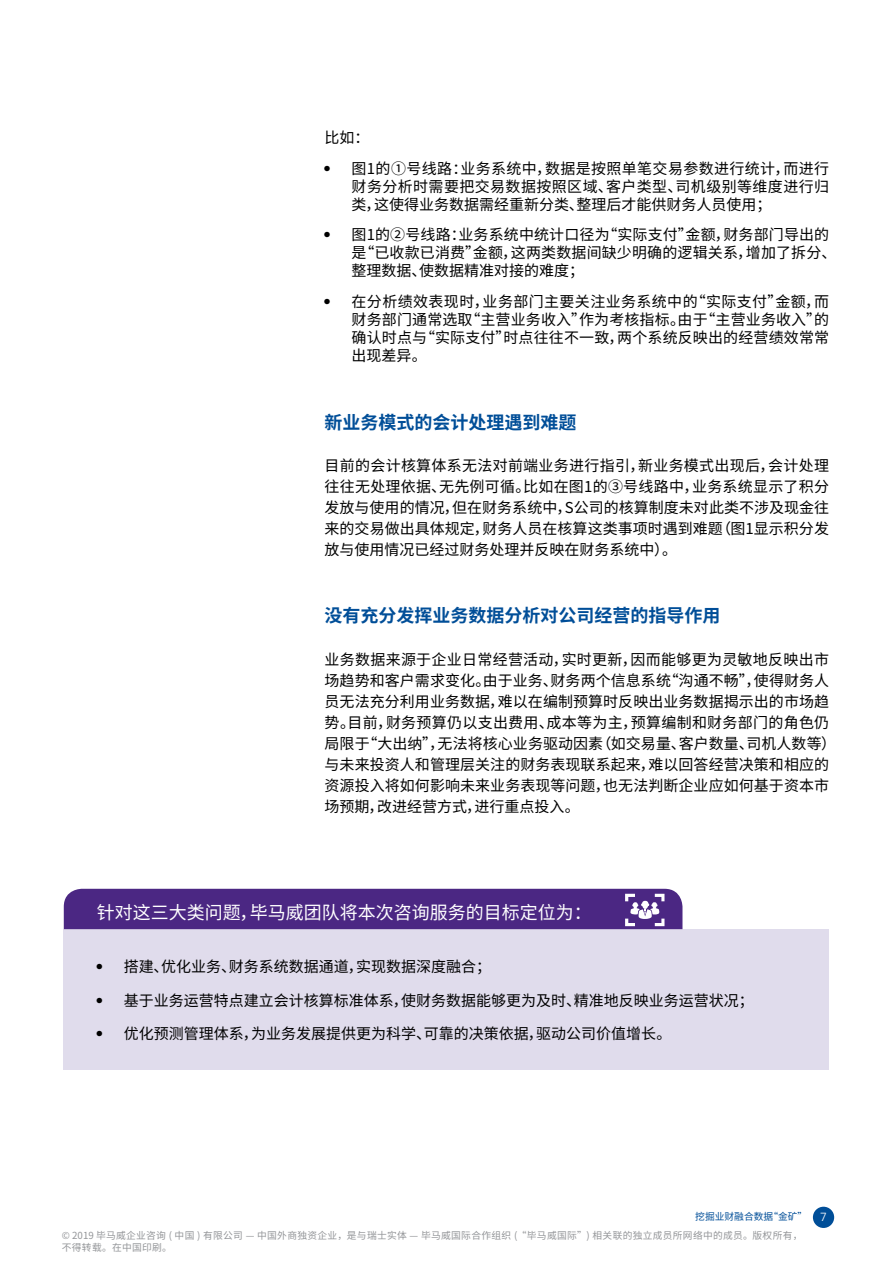
<style>
.page{position:relative;width:893px;height:1263px;background:#fff}
.page>*{position:absolute;margin:0;border:0;box-sizing:border-box;transform-origin:0 0}
.t1{font:700 18px "Noto Sans CJ Ksc";color:#004e98}
.t2{font:18px "Noto Sans CJ Ksc";color:#fff}
.t3{font:15px/21px "Noto Sans CJ Ksc";letter-spacing:.005em;color:#000;text-align:justify}
.t4{font:9.75px/19.4px "Noto Sans CJ Ksc";letter-spacing:.03em;color:#939598}
.s1{font-family:"Universfor KPMG"}
.s2{color:#004e98}
.s3{font-family:"Univers 45";font-weight:300;font-size:12px;color:#fff}
</style>
<div class="page">
<div style="left:64px;top:929px;width:765px;height:141px;background:#e0dcec"></div>
<div style="left:64px;top:889px;width:618px;height:40px;background:#4b2783"></div>
<div style="left:813px;top:1207px;width:21px;height:21px;background:#004e98;border-radius:50%"></div>
<p class="t3" style="left:325px;top:127px;width:46px">比如：</p>
<p class="t3" style="left:352px;top:159px;width:479px;line-height:18px;text-indent:-27px"><span class="s1">•</span> 图1的①号线路：业务系统中，数据是按照单笔交易参数进行统计，而进行财务分析时需要把交易数据按照区域、客户类型、司机级别等维度进行归类，这使得业务数据需经重新分类、整理后才能供财务人员使用；</p>
<p class="t3" style="left:352px;top:226px;width:486px;line-height:18px;text-align:left;text-indent:-27px"><span class="s1">•</span> 图1的②号线路：业务系统中统计口径为“实际支付”金额，财务部门导出的是“已收款已消费”金额，这两类数据间缺少明确的逻辑关系，增加了拆分、整理数据、使数据精准对接的难度；</p>
<p class="t3" style="left:352px;top:293px;width:479px;line-height:18px;text-indent:-27px"><span class="s1">•</span> 在分析绩效表现时，业务部门主要关注业务系统中的“实际支付”金额，而财务部门通常选取“主营业务收入”作为考核指标。由于“主营业务收入”的确认时点与“实际支付”时点往往不一致，两个系统反映出的经营绩效常常出现差异。</p>
<p class="t1" style="left:325px;top:412px;width:253px">新业务模式的会计处理遇到难题</p>
<p class="t3" style="left:325px;top:455px;width:506px">目前的会计核算体系无法对前端业务进行指引，新业务模式出现后，会计处理往往无处理依据、无先例可循。比如在图1的③号线路中，业务系统显示了积分发放与使用的情况，但在财务系统中，S公司的核算制度未对此类不涉及现金往来的交易做出具体规定，财务人员在核算这类事项时遇到难题（图1显示积分发放与使用情况已经过财务处理并反映在财务系统中）。</p>
<p class="t1" style="left:325px;top:606px;width:398px">没有充分发挥业务数据分析对公司经营的指导作用</p>
<p class="t3" style="left:325px;top:649px;width:513px;text-align:left">业务数据来源于企业日常经营活动，实时更新，因而能够更为灵敏地反映出市场趋势和客户需求变化。由于业务、财务两个信息系统“沟通不畅”，使得财务人员无法充分利用业务数据，难以在编制预算时反映出业务数据揭示出的市场趋势。目前，财务预算仍以支出费用、成本等为主，预算编制和财务部门的角色仍局限于“大出纳”，无法将核心业务驱动因素（如交易量、客户数量、司机人数等）与未来投资人和管理层关注的财务表现联系起来，难以回答经营决策和相应的资源投入将如何影响未来业务表现等问题，也无法判断企业应如何基于资本市场预期，改进经营方式，进行重点投入。</p>
<p class="t2" style="left:97px;top:902px;width:496px">针对这三大类问题，毕马威团队将本次咨询服务的目标定位为：</p>
<p class="t3" style="left:97px;top:956px;width:396px"><span class="s1">•</span> 搭建、优化业务、财务系统数据通道，实现数据深度融合；</p>
<p class="t3" style="left:97px;top:990px;width:658px"><span class="s1">•</span> 基于业务运营特点建立会计核算标准体系，使财务数据能够更为及时、精准地反映业务运营状况；</p>
<p class="t3" style="left:97px;top:1024px;width:576px"><span class="s1">•</span> 优化预测管理体系，为业务发展提供更为科学、可靠的决策依据，驱动公司价值增长。</p>
<p class="t4" style="left:62px;top:1207px;width:766px;text-indent:633px"><span class="s2">挖掘业财融合数据“金矿”</span> <span class="s3">7 </span>© 2019 毕马威企业咨询 ( 中国 ) 有限公司 — 中国外商独资企业，是与瑞士实体 — 毕马威国际合作组织 (“毕马威国际”) 相关联的独立成员所网络中的成员。版权所有，</p>
<p class="t4" style="left:62px;top:1237px;width:112px">不得转载。在中国印刷。</p>
</div>
